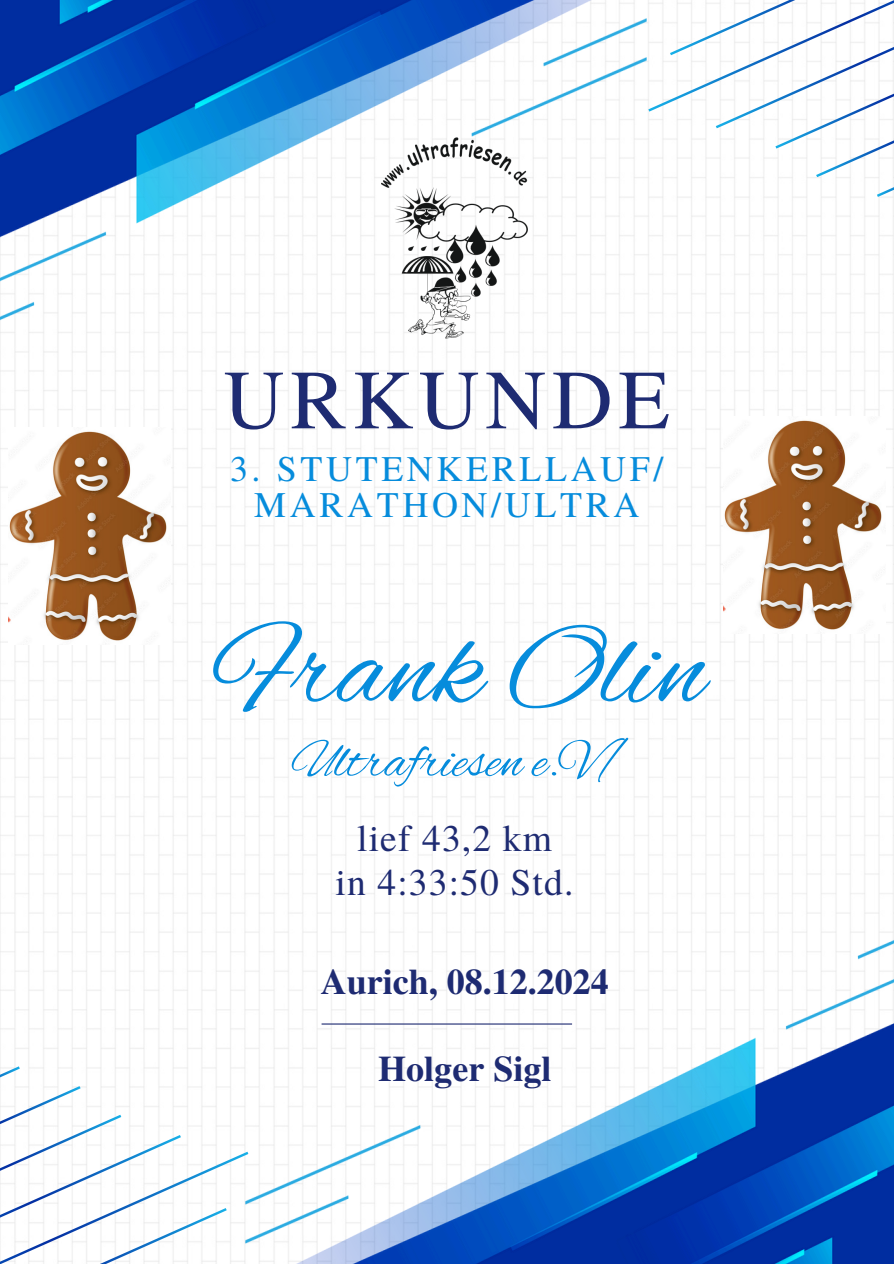
<style>
.page{position:relative;width:894px;height:1264px;background:#fff}
.page>*{position:absolute;margin:0;border:0;box-sizing:border-box;transform-origin:0 0}
.t1{font:120px "Alex Brush";color:#068cdc}
.t2{font:84px "Te X Gyre Termes";letter-spacing:.07em;color:#1e2b72}
.t3{font:54px "Alex Brush";color:#068cdc}
.t4{font:37.5px "Te X Gyre Termes";letter-spacing:.03em;color:#1e2b72}
.t5{font:36px/36px "Te X Gyre Termes";letter-spacing:.1em;color:#068cdc;text-align:center}
.t6{font:700 36px "Te X Gyre Termes";color:#1e2b72}
</style>
<div class="page">
<img style="left:245px;top:911px;width:648px;height:352px">
<img style="left:0;top:0;width:646px;height:350px">
<svg style="left:646px;top:0;width:247px;height:231px"></svg>
<svg style="left:667px;top:0;width:226px;height:230px"></svg>
<svg style="left:229px;top:1032px;width:21px;height:231px"></svg>
<svg style="left:0;top:1032px;width:229px;height:231px"></svg>
<hr style="left:321px;top:1023px;width:251px;height:1px;background:#1e2b72">
<img style="left:381px;top:131px;width:147px;height:214px">
<img style="left:8px;top:427px;width:162px;height:217px">
<img style="left:723px;top:416px;width:162px;height:217px">
<p class="t2" style="left:224px;top:339px;width:447px">URKUNDE</p>
<p class="t5" style="left:230px;top:449px;width:435px">3. STUTENKERLLAUF/<br>MARATHON/ULTRA</p>
<p class="t1" style="left:214px;top:602px;width:492px">Frank Olin</p>
<p class="t3" style="left:291px;top:731px;width:340px">Ultrafriesen e.V/</p>
<h1 class="t4" style="left:357px;top:811px;width:196px">lief 43,2 km</h1>
<p class="t4" style="left:335px;top:855px;width:239px">in 4:33:50 Std.</p>
<p class="t6" style="left:320px;top:953px;width:290px">Aurich, 08.12.2024</p>
<h3 class="t6" style="left:378px;top:1040px;width:175px">Holger Sigl</h3>
</div>
